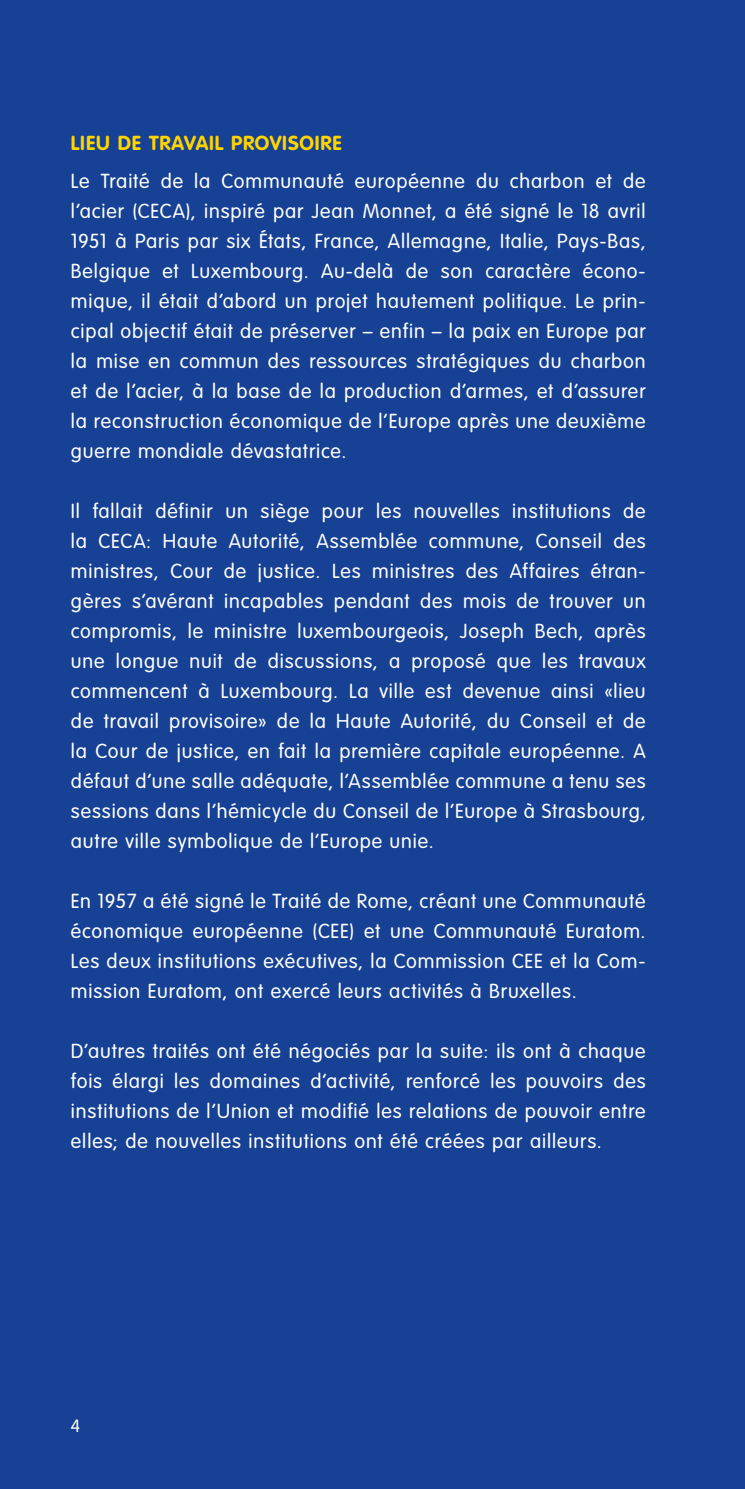
<style>
.page{position:relative;width:745px;height:1489px;background:#fff}
.page>*{position:absolute;margin:0;border:0;box-sizing:border-box;transform-origin:0 0}
.t1{font:300 20px/30px "VAG Rounded Std";letter-spacing:.045em;color:#fff;text-align:justify}
.t2{font:700 20px "VAG Rounded Std";letter-spacing:.04em;color:#ffd500}
.t3{font:300 17.5px "VAG Rounded Std";color:#fff}
</style>
<div class="page">
<div style="left:0;top:0;width:744px;height:1488px;background:#164194"></div>
<hr style="left:744px;top:0;width:1px;height:496px;background:#ededed">
<p class="t2" style="left:71px;top:131px;width:272px">LIEU DE TRAVAIL PROVISOIRE</p>
<p class="t1" style="left:71px;top:166px;width:576px">Le Traité de la Communauté européenne du charbon et de l’acier (CECA), inspiré par Jean Monnet, a été signé le 18 avril 1951 à Paris par six États, France, Allemagne, Italie, Pays-Bas, Belgique et Luxembourg. Au-delà de son caractère écono&shy;mique, il était d’abord un projet hautement politique. Le prin&shy;cipal objectif était de préserver – enfin – la paix en Europe par la mise en commun des ressources stratégiques du charbon et de l’acier, à la base de la production d’armes, et d’assurer la reconstruction économique de l’Europe après une deuxième guerre mondiale dévastatrice.</p>
<p class="t1" style="left:71px;top:496px;width:576px">Il fallait définir un siège pour les nouvelles institutions de la CECA: Haute Autorité, Assemblée commune, Conseil des ministres, Cour de justice. Les ministres des Affaires étran&shy;gères s’avérant incapables pendant des mois de trouver un compromis, le ministre luxembourgeois, Joseph Bech, après une longue nuit de discussions, a proposé que les travaux commencent à Luxembourg. La ville est devenue ainsi «lieu de travail provisoire» de la Haute Autorité, du Conseil et de la Cour de justice, en fait la première capitale européenne. A défaut d’une salle adéquate, l’Assemblée commune a tenu ses sessions dans l’hémicycle du Conseil de l’Europe à Strasbourg, autre ville symbolique de l’Europe unie.</p>
<p class="t1" style="left:71px;top:886px;width:576px">En 1957 a été signé le Traité de Rome, créant une Communauté économique européenne (CEE) et une Communauté Euratom.<br>Les deux institutions exécutives, la Commission CEE et la Com&shy;mission Euratom, ont exercé leurs activités à Bruxelles.</p>
<p class="t1" style="left:71px;top:1036px;width:576px">D’autres traités ont été négociés par la suite: ils ont à chaque fois élargi les domaines d’activité, renforcé les pouvoirs des institutions de l’Union et modifié les relations de pouvoir entre elles; de nouvelles institutions ont été créées par ailleurs.</p>
<p class="t3" style="left:71px;top:1415px;width:11px">4</p>
</div>
